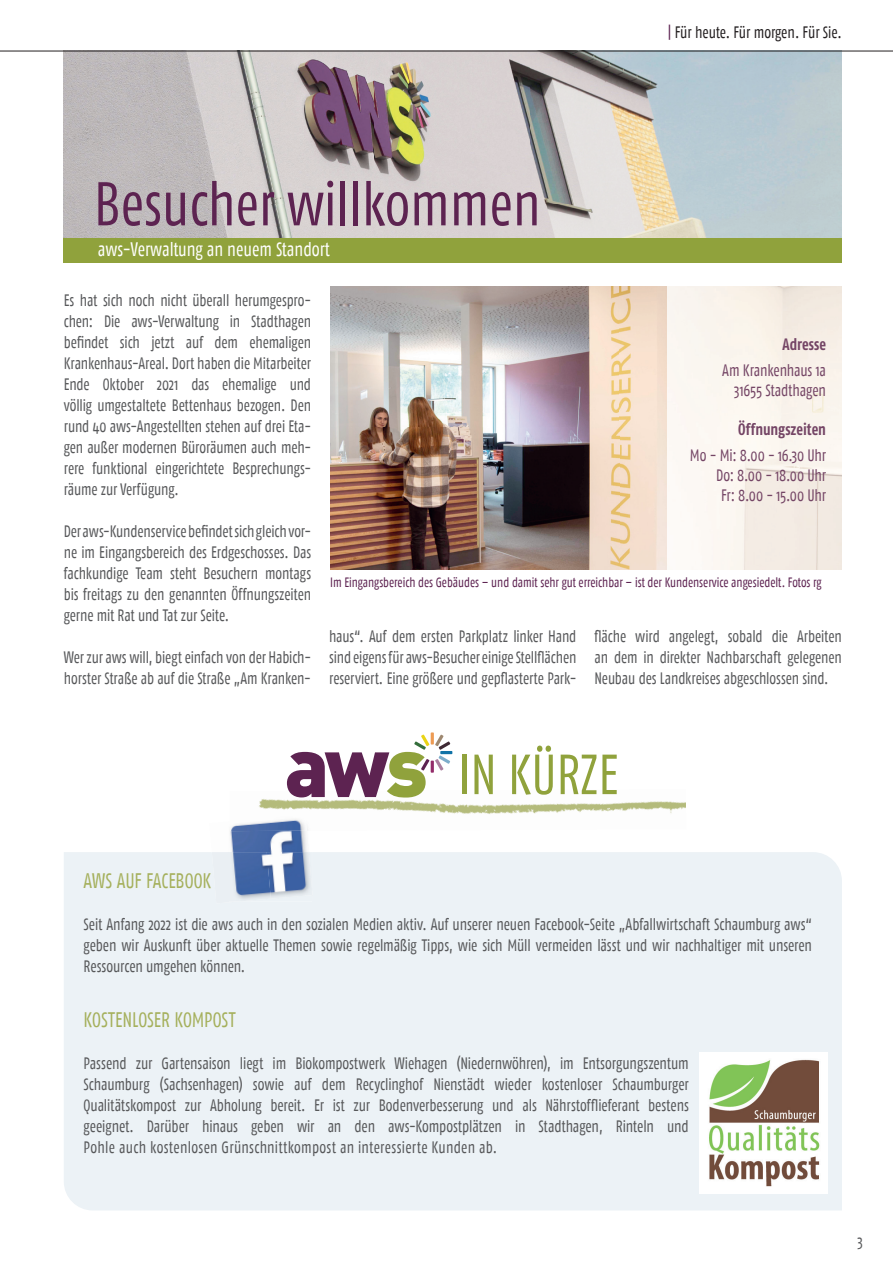
<style>
.page{position:relative;width:893px;height:1263px;background:#fff}
.page>*{position:absolute;margin:0;border:0;box-sizing:border-box;transform-origin:0 0}
.t1{font:61.65px "Fago Co";color:#5d2351;scale:.9 1}
.t2{font:56.4px "Fago Co";color:#90a23c;scale:.9 1}
.t3{font:21px "Fago Co";letter-spacing:-.005em;color:#a5b05c;scale:.9 1}
.t4{font:19.5px "Fago Co";color:#fff;scale:.9 1}
.t5{font:16.5px/21px "Fago Co";letter-spacing:-.005em;color:#57585a;text-align:justify;scale:.89 1}
.t6{font:16.5px/21px "Fago Co";letter-spacing:-.005em;color:#57585a;text-align:justify;scale:.9 1}
.t7{font:16.5px/19.8px "Fago Co";letter-spacing:-.015em;color:#744565;text-align:right;scale:.9 1}
.t8{font:16.5px "Fago Co";color:#231f20;scale:.9 1}
.t9{font:700 16.5px "Fago Co";color:#744565;scale:.9 1}
.t10{font:13.5px "Fago Co";color:#5d2351;scale:.9 1}
.s1{color:#5d2351}
</style>
<div class="page">
<img style="left:64px;top:52px;width:778px;height:187px">
<hr style="left:0;top:51px;width:893px;height:1px;background:#231f20">
<div style="left:64px;top:239px;width:778px;height:24px;background:#90a23c"></div>
<img style="left:330px;top:286px;width:338px;height:284px">
<div style="left:64px;top:852px;width:778px;height:358px;background:#ecf2f6"></div>
<img style="left:259px;top:797px;width:427px;height:17px">
<svg style="left:287px;top:732px;width:165px;height:65px"></svg>
<svg style="left:668px;top:286px;width:174px;height:284px;fill:#faf5ee"></svg>
<img style="left:699px;top:1052px;width:129px;height:142px">
<img style="left:271px;top:899px;width:41px;height:2px">
<img style="left:230px;top:829px;width:78px;height:23px">
<img style="left:212px;top:852px;width:27px;height:51px">
<img style="left:229px;top:852px;width:42px;height:49px">
<img style="left:267px;top:852px;width:45px;height:47px">
<img style="left:230px;top:819px;width:77px;height:12px">
<p class="t8" style="left:668px;top:23px;width:195px"><span class="s1">|</span> Für heute. Für morgen. Für Sie.</p>
<h1 class="t1" style="left:94px;top:169px;width:498px">Besucher willkommen</h1>
<p class="t4" style="left:98px;top:238px;width:259px">aws-Verwaltung an neuem Standort</p>
<p class="t5" style="left:64px;top:290px;width:279px">Es hat sich noch nicht überall herumgespro&shy;chen: Die aws-Verwaltung in Stadthagen befindet sich jetzt auf dem ehemaligen Krankenhaus-Areal. Dort haben die Mitarbeiter Ende Oktober 2021 das ehemalige und völlig umgestaltete Bettenhaus bezogen. Den rund 40 aws-Angestellten stehen auf drei Eta&shy;gen außer modernen Büroräumen auch meh&shy;rere funktional eingerichtete Besprechungs&shy;räume zur Verfügung.</p>
<p class="t5" style="left:64px;top:521px;width:279px">Der aws-Kundenservice befindet sich gleich vor&shy;ne im Eingangsbereich des Erdgeschosses. Das fachkundige Team steht Besuchern montags bis freitags zu den genannten Öffnungszeiten gerne mit Rat und Tat zur Seite.</p>
<p class="t5" style="left:64px;top:647px;width:279px">Wer zur aws will, biegt einfach von der Habich&shy;horster Straße ab auf die Straße „Am Kranken-</p>
<p class="t9" style="left:783px;top:335px;width:50px">Adresse</p>
<p class="t7" style="left:722px;top:360px;width:117px">Am Krankenhaus 1a<br>31655 Stadthagen</p>
<p class="t9" style="left:738px;top:420px;width:99px">Öffnungszeiten</p>
<p class="t7" style="left:716px;top:445px;width:124px;text-align:justify;text-indent:-26px">Mo - Mi: 8.00 - 16.30 Uhr Do: 8.00 - 18.00 Uhr Fr: 8.00 - 15.00 Uhr</p>
<p class="t10" style="left:330px;top:575px;width:547px">Im Eingangsbereich des Gebäudes – und damit sehr gut erreichbar – ist der Kundenservice angesiedelt. Fotos rg</p>
<p class="t5" style="left:329px;top:626px;width:279px">haus“. Auf dem ersten Parkplatz linker Hand sind eigens für aws-Besucher einige Stellflächen reserviert. Eine größere und gepflasterte Park-</p>
<p class="t5" style="left:594px;top:626px;width:279px">fläche wird angelegt, sobald die Arbeiten an dem in direkter Nachbarschaft gelegenen Neubau des Landkreises abgeschlossen sind.</p>
<h2 class="t2" style="left:458px;top:742px;width:179px">IN KÜRZE</h2>
<p class="t3" style="left:84px;top:869px;width:143px">AWS AUF FACEBOOK</p>
<p class="t6" style="left:84px;top:914px;width:811px">Seit Anfang 2022 ist die aws auch in den sozialen Medien aktiv. Auf unserer neuen Facebook-Seite „Abfallwirtschaft Schaumburg aws“ geben wir Auskunft über aktuelle Themen sowie regelmäßig Tipps, wie sich Müll vermeiden lässt und wir nachhaltiger mit unseren Ressourcen umgehen können.</p>
<p class="t3" style="left:84px;top:1008px;width:170px">KOSTENLOSER KOMPOST</p>
<p class="t6" style="left:84px;top:1053px;width:674px">Passend zur Gartensaison liegt im Biokompostwerk Wiehagen (Niedernwöhren), im Entsorgungszentum Schaumburg (Sachsenhagen) sowie auf dem Recyclinghof Nienstädt wieder kostenloser Schaumburger Qualitätskompost zur Abholung bereit. Er ist zur Bodenverbesserung und als Nährstofflieferant bestens geeignet. Darüber hinaus geben wir an den aws-Kompostplätzen in Stadthagen, Rinteln und Pohle auch kostenlosen Grünschnittkompost an interessierte Kunden ab.</p>
<p class="t6" style="left:857px;top:1230px;width:8px">3</p>
</div>
